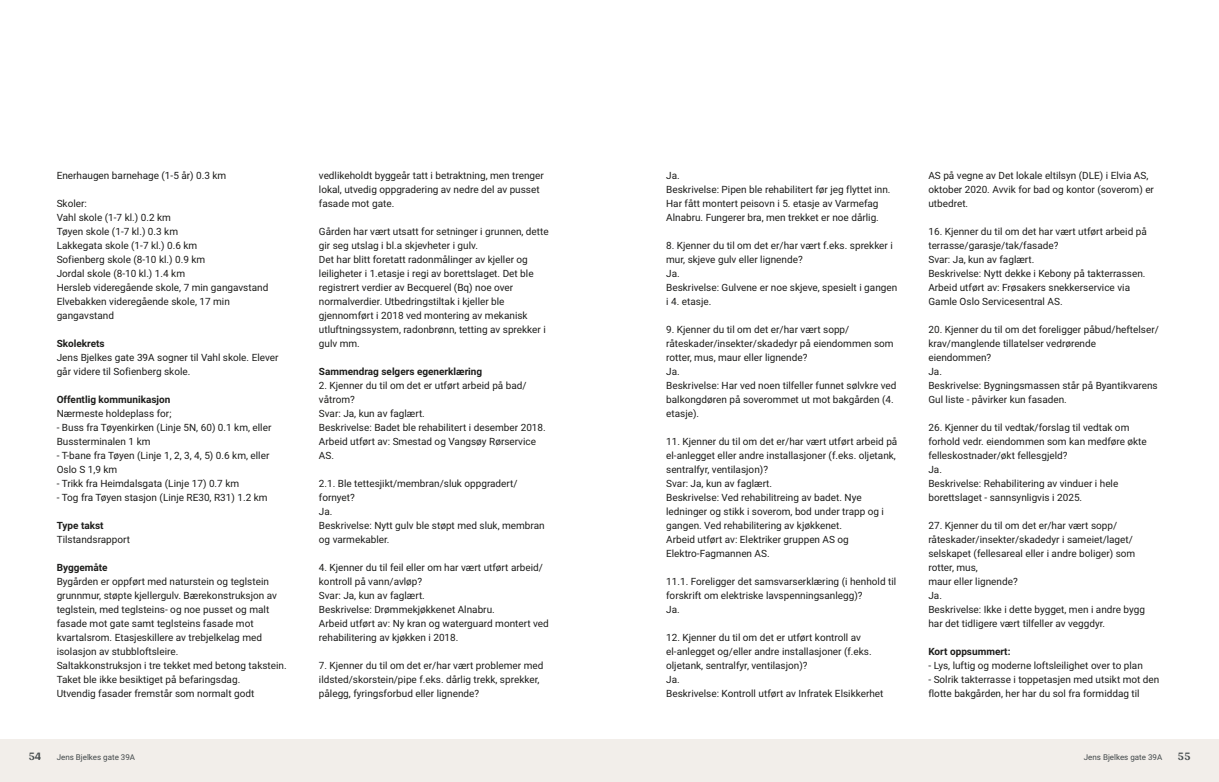
<style>
.page{position:relative;width:1219px;height:782px;background:#fff}
.page>*{position:absolute;margin:0;border:0;box-sizing:border-box;transform-origin:0 0}
.t1{font:700 12px "Arya";color:#414749}
.t2{font:10px/14px "Roboto Vitec";color:#1d1d1b}
.t3{font:700 10px "Roboto Vitec";color:#1d1d1b}
.t4{font:8px "Roboto Vitec";color:#414749}
</style>
<div class="page">
<div style="left:0;top:739px;width:612px;height:42px;background:#f2eeea"></div>
<div style="left:607px;top:739px;width:612px;height:42px;background:#f2eeea"></div>
<p class="t2" style="left:57px;top:167px;width:171px">Enerhaugen barnehage (1‑5 år) 0.3 km</p>
<p class="t2" style="left:57px;top:195px;width:213px">Skoler:<br>Vahl skole (1‑7 kl.) 0.2 km<br>Tøyen skole (1‑7 kl.) 0.3 km<br>Lakkegata skole (1‑7 kl.) 0.6 km<br>Sofienberg skole (8‑10 kl.) 0.9 km<br>Jordal skole (8‑10 kl.) 1.4 km<br>Hersleb videregående skole, 7 min gangavstand<br>Elvebakken videregående skole, 17 min gangavstand</p>
<p class="t3" style="left:57px;top:336px;width:50px">Skolekrets</p>
<p class="t2" style="left:57px;top:349px;width:223px">Jens Bjelkes gate 39A sogner til Vahl skole. Elever går videre til Sofienberg skole.</p>
<p class="t3" style="left:57px;top:392px;width:115px">Offentlig kommunikasjon</p>
<p class="t2" style="left:57px;top:405px;width:216px">Nærmeste holdeplass for;<br>‑ Buss fra Tøyenkirken (Linje 5N, 60) 0.1 km, eller Bussterminalen 1 km<br>‑ T‑bane fra Tøyen (Linje 1, 2, 3, 4, 5) 0.6 km, eller Oslo S 1,9 km<br>‑ Trikk fra Heimdalsgata (Linje 17) 0.7 km<br>‑ Tog fra Tøyen stasjon (Linje RE30, R31) 1.2 km</p>
<p class="t3" style="left:57px;top:518px;width:48px">Type takst</p>
<p class="t2" style="left:57px;top:531px;width:75px">Tilstandsrapport</p>
<p class="t3" style="left:57px;top:560px;width:52px">Byggemåte</p>
<p class="t2" style="left:57px;top:573px;width:232px">Bygården er oppført med naturstein og teglstein grunnmur, støpte kjellergulv. Bærekonstruksjon av teglstein, med teglsteins‑ og noe pusset og malt fasade mot gate samt teglsteins fasade mot kvartalsrom. Etasjeskillere av trebjelkelag med isolasjon av stubbloftsleire.<br>Saltakkonstruksjon i tre tekket med betong takstein.<br>Taket ble ikke besiktiget på befaringsdag.<br>Utvendig fasader fremstår som normalt godt</p>
<p class="t1" style="left:28px;top:749px;width:15px">54</p>
<p class="t4" style="left:57px;top:751px;width:80px">Jens Bjelkes gate 39A</p>
<p class="t2" style="left:319px;top:167px;width:226px">vedlikeholdt byggeår tatt i betraktning, men trenger lokal, utvedig oppgradering av nedre del av pusset fasade mot gate.</p>
<p class="t2" style="left:319px;top:223px;width:231px">Gården har vært utsatt for setninger i grunnen, dette gir seg utslag i bl.a skjevheter i gulv.<br>Det har blitt foretatt radonmålinger av kjeller og leiligheter i 1.etasje i regi av borettslaget. Det ble registrert verdier av Becquerel (Bq) noe over normalverdier. Utbedringstiltak i kjeller ble gjennomført i 2018 ved montering av mekanisk utluftningssystem, radonbrønn, tetting av sprekker i gulv mm.</p>
<p class="t3" style="left:319px;top:364px;width:165px">Sammendrag selgers egenerklæring</p>
<p class="t2" style="left:319px;top:377px;width:228px">2. Kjenner du til om det er utført arbeid på bad/ våtrom?<br>Svar: Ja, kun av faglært.<br>Beskrivelse: Badet ble rehabilitert i desember 2018.<br>Arbeid utført av: Smestad og Vangsøy Rørservice<br>AS.</p>
<p class="t2" style="left:319px;top:475px;width:227px">2.1. Ble tettesjikt/membran/sluk oppgradert/ fornyet?<br>Ja.<br>Beskrivelse: Nytt gulv ble støpt med sluk, membran og varmekabler.</p>
<p class="t2" style="left:319px;top:559px;width:231px">4. Kjenner du til feil eller om har vært utført arbeid/ kontroll på vann/avløp?<br>Svar: Ja, kun av faglært.<br>Beskrivelse: Drømmekjøkkenet Alnabru.<br>Arbeid utført av: Ny kran og waterguard montert ved rehabilitering av kjøkken i 2018.</p>
<p class="t2" style="left:319px;top:657px;width:226px">7. Kjenner du til om det er/har vært problemer med ildsted/skorstein/pipe f.eks. dårlig trekk, sprekker, pålegg, fyringsforbud eller lignende?</p>
<p class="t2" style="left:666px;top:167px;width:226px">Ja.<br>Beskrivelse: Pipen ble rehabilitert før jeg flyttet inn.<br>Har fått montert peisovn i 5. etasje av Varmefag Alnabru. Fungerer bra, men trekket er noe dårlig.</p>
<p class="t2" style="left:666px;top:237px;width:233px">8. Kjenner du til om det er/har vært f.eks. sprekker i mur, skjeve gulv eller lignende?<br>Ja.<br>Beskrivelse: Gulvene er noe skjeve, spesielt i gangen i 4. etasje.</p>
<p class="t2" style="left:666px;top:321px;width:232px">9. Kjenner du til om det er/har vært sopp/ råteskader/insekter/skadedyr på eiendommen som rotter, mus, maur eller lignende?<br>Ja.<br>Beskrivelse: Har ved noen tilfeller funnet sølvkre ved balkongdøren på soverommet ut mot bakgården (4. etasje).</p>
<p class="t2" style="left:666px;top:433px;width:233px">11. Kjenner du til om det er/har vært utført arbeid på el‑anlegget eller andre installasjoner (f.eks. oljetank, sentralfyr, ventilasjon)?<br>Svar: Ja, kun av faglært.<br>Beskrivelse: Ved rehabilitreing av badet. Nye ledninger og stikk i soverom, bod under trapp og i gangen. Ved rehabilitering av kjøkkenet.<br>Arbeid utført av: Elektriker gruppen AS og Elektro‑Fagmannen AS.</p>
<p class="t2" style="left:666px;top:573px;width:232px">11.1. Foreligger det samsvarserklæring (i henhold til forskrift om elektriske lavspenningsanlegg)?<br>Ja.</p>
<p class="t2" style="left:666px;top:629px;width:219px">12. Kjenner du til om det er utført kontroll av el‑anlegget og/eller andre installasjoner (f.eks. oljetank, sentralfyr, ventilasjon)?<br>Ja.<br>Beskrivelse: Kontroll utført av Infratek Elsikkerhet</p>
<p class="t2" style="left:928px;top:167px;width:227px">AS på vegne av Det lokale eltilsyn (DLE) i Elvia AS, oktober 2020. Avvik for bad og kontor (soverom) er utbedret.</p>
<p class="t2" style="left:928px;top:223px;width:220px">16. Kjenner du til om det har vært utført arbeid på terrasse/garasje/tak/fasade?<br>Svar: Ja, kun av faglært.<br>Beskrivelse: Nytt dekke i Kebony på takterrassen.<br>Arbeid utført av: Frøsakers snekkerservice via Gamle Oslo Servicesentral AS.</p>
<p class="t2" style="left:928px;top:321px;width:232px">20. Kjenner du til om det foreligger påbud/heftelser/ krav/manglende tillatelser vedrørende eiendommen?<br>Ja.<br>Beskrivelse: Bygningsmassen står på Byantikvarens Gul liste ‑ påvirker kun fasaden.</p>
<p class="t2" style="left:928px;top:419px;width:220px">26. Kjenner du til vedtak/forslag til vedtak om forhold vedr. eiendommen som kan medføre økte felleskostnader/økt fellesgjeld?<br>Ja.<br>Beskrivelse: Rehabilitering av vinduer i hele borettslaget ‑ sannsynligvis i 2025.</p>
<p class="t2" style="left:928px;top:517px;width:218px">27. Kjenner du til om det er/har vært sopp/ råteskader/insekter/skadedyr i sameiet/laget/ selskapet (fellesareal eller i andre boliger) som rotter, mus,<br>maur eller lignende?<br>Ja.<br>Beskrivelse: Ikke i dette bygget, men i andre bygg har det tidligere vært tilfeller av veggdyr.</p>
<p class="t3" style="left:928px;top:644px;width:84px">Kort oppsummert:</p>
<p class="t2" style="left:928px;top:657px;width:232px">‑ Lys, luftig og moderne loftsleilighet over to plan<br>‑ Solrik takterrasse i toppetasjen med utsikt mot den flotte bakgården, her har du sol fra formiddag til</p>
<p class="t4" style="left:1084px;top:751px;width:80px">Jens Bjelkes gate 39A</p>
<p class="t1" style="left:1177px;top:749px;width:15px">55</p>
</div>
